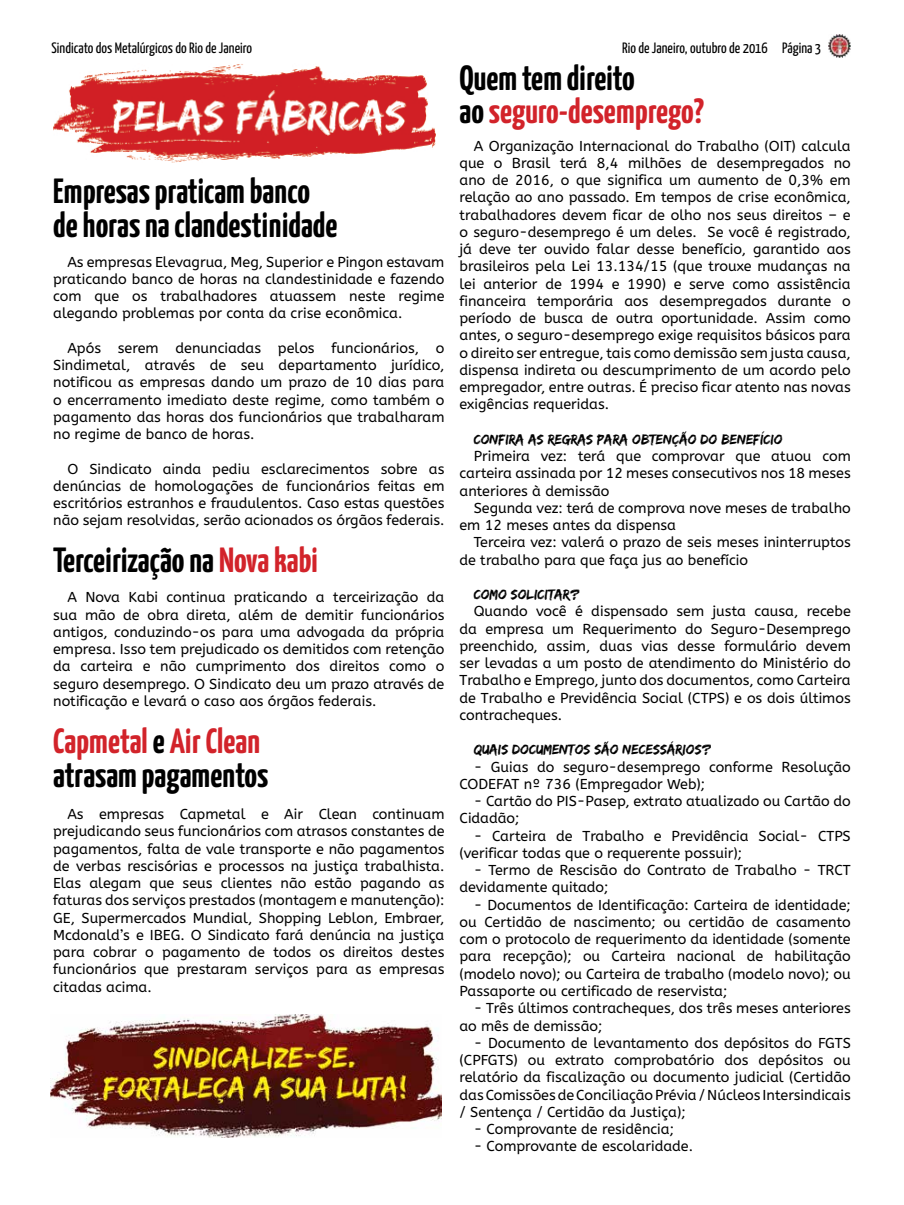
<style>
.page{position:relative;width:904px;height:1205px;background:#fff}
.page>*{position:absolute;margin:0;border:0;box-sizing:border-box;transform-origin:0 0}
.t1{font:700 35px/33.8px "Yanone Kaffeesatz";color:#000}
.t2{font:700 35px/33.8px "Yanone Kaffeesatz";color:#d2232a}
.t3{font:15px "Yanone Kaffeesatz";color:#000}
.t4{font:14.38px/17.2px "A Bee Zee";color:#000;text-align:justify}
.t5{font:14.38px "Edo";color:#000}
.s1{color:#d2232a}
.s2{color:#000}
</style>
<div class="page">
<img style="left:53px;top:64px;width:382px;height:98px">
<img style="left:828px;top:35px;width:22px;height:22px">
<img style="left:50px;top:1014px;width:392px;height:123px">
<p class="t3" style="left:51px;top:38px;width:202px">Sindicato dos Metalúrgicos do Rio de Janeiro</p>
<p class="t3" style="left:622px;top:38px;width:200px">Rio de Janeiro, outubro de 2016 Página 3</p>
<h1 class="t1" style="left:53px;top:174px;width:286px">Empresas praticam banco de horas na clandestinidade</h1>
<p class="t4" style="left:53px;top:253px;width:393px;text-indent:14px">As empresas Elevagrua, Meg, Superior e Pingon estavam praticando banco de horas na clandestinidade e fazendo com que os trabalhadores atuassem neste regime alegando problemas por conta da crise econômica.</p>
<p class="t4" style="left:53px;top:339px;width:393px;text-indent:14px">Após serem denunciadas pelos funcionários, o Sindimetal, através de seu departamento jurídico, notificou as empresas dando um prazo de 10 dias para o encerramento imediato deste regime, como também o pagamento das horas dos funcionários que trabalharam no regime de banco de horas.</p>
<p class="t4" style="left:53px;top:460px;width:393px;text-indent:14px">O Sindicato ainda pediu esclarecimentos sobre as denúncias de homologações de funcionários feitas em escritórios estranhos e fraudulentos. Caso estas questões não sejam resolvidas, serão acionados os órgãos federais.</p>
<h1 class="t1" style="left:53px;top:543px;width:266px">Terceirização na <span class="s1">Nova kabi</span></h1>
<p class="t4" style="left:53px;top:589px;width:393px;text-indent:14px">A Nova Kabi continua praticando a terceirização da sua mão de obra direta, além de demitir funcionários antigos, conduzindo-os para uma advogada da própria empresa. Isso tem prejudicado os demitidos com retenção da carteira e não cumprimento dos direitos como o seguro desemprego. O Sindicato deu um prazo através de notificação e levará o caso aos órgãos federais.</p>
<h1 class="t1" style="left:53px;top:724px;width:217px"><span class="s1">Capmetal</span> e <span class="s1">Air Clean </span>atrasam pagamentos</h1>
<p class="t4" style="left:53px;top:806px;width:393px;text-indent:14px">As empresas Capmetal e Air Clean continuam prejudicando seus funcionários com atrasos constantes de pagamentos, falta de vale transporte e não pagamentos de verbas rescisórias e processos na justiça trabalhista.<br>Elas alegam que seus clientes não estão pagando as faturas dos serviços prestados (montagem e manutenção):<br>GE, Supermercados Mundial, Shopping Leblon, Embraer, Mcdonald’s e IBEG. O Sindicato fará denúncia na justiça para cobrar o pagamento de todos os direitos destes funcionários que prestaram serviços para as empresas citadas acima.</p>
<h1 class="t2" style="left:459px;top:60px;width:246px"><span class="s2">Quem tem direito<br>ao</span> seguro-desemprego?</h1>
<p class="t4" style="left:459px;top:137px;width:393px;text-indent:14px">A Organização Internacional do Trabalho (OIT) calcula que o Brasil terá 8,4 milhões de desempregados no ano de 2016, o que significa um aumento de 0,3% em relação ao ano passado. Em tempos de crise econômica, trabalhadores devem ficar de olho nos seus direitos – e o seguro-desemprego é um deles. Se você é registrado, já deve ter ouvido falar desse benefício, garantido aos brasileiros pela Lei 13.134/15 (que trouxe mudanças na lei anterior de 1994 e 1990) e serve como assistência financeira temporária aos desempregados durante o período de busca de outra oportunidade. Assim como antes, o seguro-desemprego exige requisitos básicos para o direito ser entregue, tais como demissão sem justa causa, dispensa indireta ou descumprimento de um acordo pelo empregador, entre outras. É preciso ficar atento nas novas exigências requeridas.</p>
<p class="t5" style="left:473px;top:431px;width:314px">CONFIRA AS REGRAS PARA OBTENÇÃO DO BENEFÍCIO:</p>
<p class="t4" style="left:459px;top:448px;width:393px;text-indent:14px">Primeira vez: terá que comprovar que atuou com carteira assinada por 12 meses consecutivos nos 18 meses anteriores à demissão</p>
<p class="t4" style="left:459px;top:499px;width:393px;text-indent:14px">Segunda vez: terá de comprova nove meses de trabalho em 12 meses antes da dispensa</p>
<p class="t4" style="left:459px;top:534px;width:393px;text-indent:14px">Terceira vez: valerá o prazo de seis meses ininterruptos de trabalho para que faça jus ao benefício</p>
<p class="t5" style="left:473px;top:586px;width:107px">COMO SOLICITAR?</p>
<p class="t4" style="left:459px;top:603px;width:393px;text-indent:14px">Quando você é dispensado sem justa causa, recebe da empresa um Requerimento do Seguro-Desemprego preenchido, assim, duas vias desse formulário devem ser levadas a um posto de atendimento do Ministério do Trabalho e Emprego, junto dos documentos, como Carteira de Trabalho e Previdência Social (CTPS) e os dois últimos contracheques.</p>
<p class="t5" style="left:473px;top:741px;width:239px">QUAIS DOCUMENTOS SÃO NECESSÁRIOS?</p>
<p class="t4" style="left:459px;top:758px;width:393px;text-indent:14px">- Guias do seguro-desemprego conforme Resolução<br>CODEFAT nº 736 (Empregador Web);</p>
<p class="t4" style="left:459px;top:793px;width:393px;text-indent:14px">- Cartão do PIS-Pasep, extrato atualizado ou Cartão do<br>Cidadão;</p>
<p class="t4" style="left:459px;top:827px;width:393px;text-indent:14px">- Carteira de Trabalho e Previdência Social- CTPS (verificar todas que o requerente possuir);</p>
<p class="t4" style="left:459px;top:862px;width:393px;text-indent:14px">- Termo de Rescisão do Contrato de Trabalho - TRCT devidamente quitado;</p>
<p class="t4" style="left:459px;top:896px;width:393px;text-indent:14px">- Documentos de Identificação: Carteira de identidade; ou Certidão de nascimento; ou certidão de casamento com o protocolo de requerimento da identidade (somente para recepção); ou Carteira nacional de habilitação (modelo novo); ou Carteira de trabalho (modelo novo); ou Passaporte ou certificado de reservista;</p>
<p class="t4" style="left:459px;top:1000px;width:393px;text-indent:14px">- Três últimos contracheques, dos três meses anteriores ao mês de demissão;</p>
<p class="t4" style="left:459px;top:1034px;width:393px;text-indent:14px">- Documento de levantamento dos depósitos do FGTS (CPFGTS) ou extrato comprobatório dos depósitos ou relatório da fiscalização ou documento judicial (Certidão das Comissões de Conciliação Prévia / Núcleos Intersindicais / Sentença / Certidão da Justiça);</p>
<p class="t4" style="left:473px;top:1120px;width:202px">- Comprovante de residência;</p>
<p class="t4" style="left:473px;top:1138px;width:221px">- Comprovante de escolaridade.</p>
</div>
